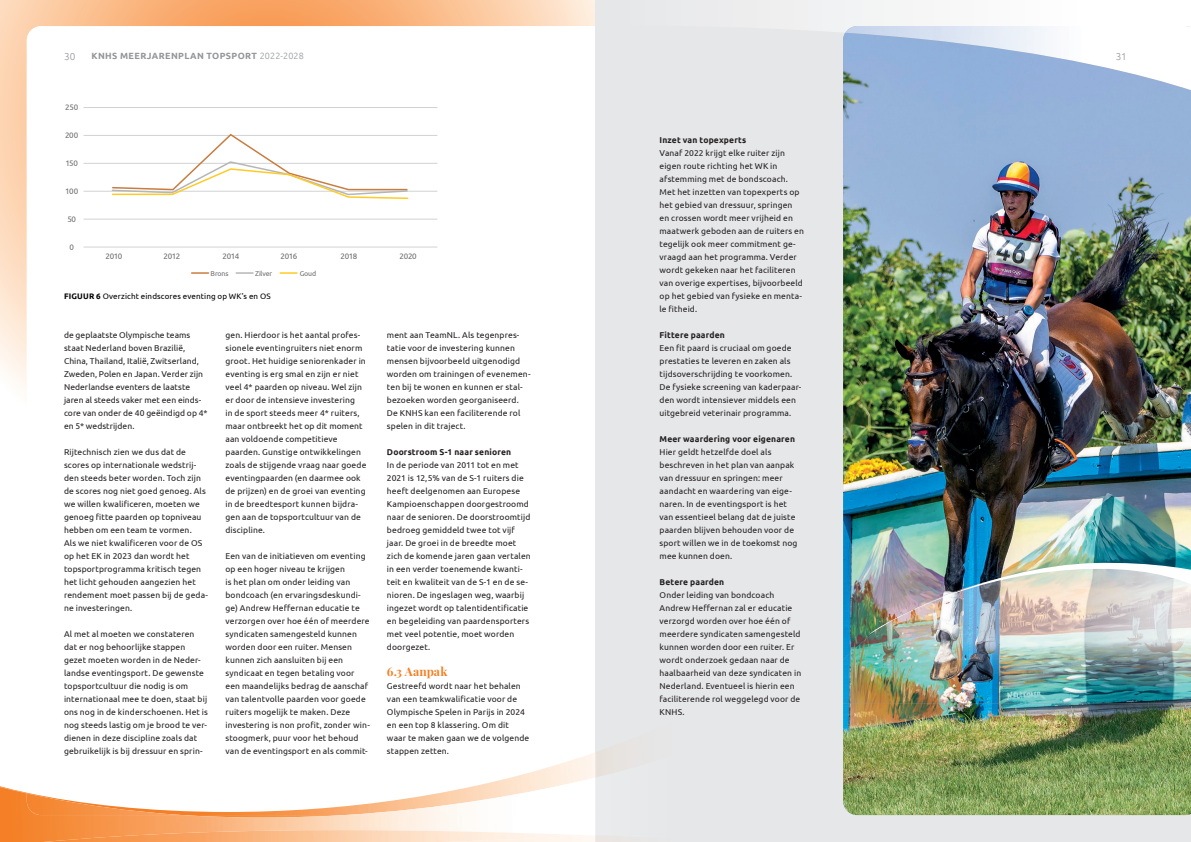
<style>
.page{position:relative;width:1191px;height:842px;background:#fff}
.page>*{position:absolute;margin:0;border:0;box-sizing:border-box;transform-origin:0 0}
.t1{font:700 12px "Playfair Display";letter-spacing:.02em;color:#f48026}
.t2{font:300 10px "Ubuntu";color:#939598}
.t3{font:700 9px "Ubuntu";letter-spacing:.045em;color:#939598}
.t4{font:8.5px/13px "Ubuntu";letter-spacing:.015em;color:#231f20}
.t5{font:700 8.5px "Ubuntu";letter-spacing:.015em;color:#231f20}
.t6{font:8px "Ubuntu";letter-spacing:.015em;color:#000001}
.t7{font:8px "Ubuntu";letter-spacing:-.04em;color:#6c6d70}
.t8{font:7px "Ubuntu";letter-spacing:-.02em;color:#6c6d70}
.s1{font-weight:300}
.s2{font-weight:700}
</style>
<div class="page">
<svg style="left:0;top:0;width:595px;height:390px;background:#fbc89e"></svg>
<svg style="left:27px;top:26px;width:568px;height:364px"></svg>
<div style="left:595px;top:0;width:596px;height:842px;background:#e6e7e9"></div>
<img style="left:514px;top:753px;width:81px;height:24px">
<img style="left:0;top:787px;width:462px;height:55px">
<img style="left:27px;top:777px;width:567px;height:38px">
<img style="left:44px;top:830px;width:551px;height:12px">
<img style="left:843px;top:39px;width:348px;height:776px">
<img style="left:843px;top:566px;width:348px;height:138px">
<img style="left:869px;top:560px;width:322px;height:75px">
<svg style="left:823px;top:0;width:368px;height:39px"></svg>
<img style="left:845px;top:26px;width:346px;height:64px">
<hr style="left:83px;top:107px;width:354px;height:1px;background:#d1d2d4">
<hr style="left:83px;top:135px;width:354px;height:1px;background:#d1d2d4">
<hr style="left:83px;top:163px;width:354px;height:1px;background:#d1d2d4">
<hr style="left:83px;top:191px;width:354px;height:1px;background:#d1d2d4">
<hr style="left:83px;top:219px;width:354px;height:1px;background:#d1d2d4">
<hr style="left:83px;top:247px;width:354px;height:1px;background:#d1d2d4">
<div style="left:106px;top:249px;width:442px;height:13px;background:#fff"></div>
<div style="left:64px;top:104px;width:15px;height:168px;background:#fff"></div>
<svg style="left:111px;top:133px;width:298px;height:67px"></svg>
<svg style="left:192px;top:272px;width:16px;height:2px"></svg>
<svg style="left:236px;top:272px;width:17px;height:2px"></svg>
<svg style="left:280px;top:272px;width:17px;height:2px"></svg>
<p class="t2" style="left:64px;top:50px;width:13px">30</p>
<p class="t3" style="left:91px;top:51px;width:214px">KNHS MEERJARENPLAN TOPSPORT <span class="s1">2022-2028</span></p>
<p class="t2" style="left:1115px;top:50px;width:13px">31</p>
<p class="t7" style="left:65px;top:102px;width:15px">250</p>
<p class="t7" style="left:65px;top:130px;width:15px">200</p>
<p class="t7" style="left:65px;top:158px;width:14px">150</p>
<p class="t7" style="left:65px;top:186px;width:15px">100</p>
<p class="t7" style="left:67px;top:214px;width:10px">50</p>
<p class="t7" style="left:69px;top:242px;width:6px">0</p>
<p class="t7" style="left:106px;top:251px;width:18px">2010</p>
<p class="t7" style="left:164px;top:251px;width:18px">2012</p>
<p class="t7" style="left:223px;top:251px;width:18px">2014</p>
<p class="t7" style="left:281px;top:251px;width:18px">2016</p>
<p class="t7" style="left:340px;top:251px;width:18px">2018</p>
<p class="t7" style="left:399px;top:251px;width:19px">2020</p>
<p class="t8" style="left:211px;top:269px;width:19px">Brons</p>
<p class="t8" style="left:255px;top:269px;width:19px">Zilver</p>
<p class="t8" style="left:300px;top:269px;width:18px">Goud</p>
<p class="t6" style="left:64px;top:291px;width:208px"><span class="s2">FIGUUR 6</span> Overzicht eindscores eventing op WK’s en OS</p>
<p class="t4" style="left:64px;top:328px;width:145px">de geplaatste Olympische teams staat Nederland boven Brazilië,<br>China, Thailand, Italië, Zwitserland,<br>Zweden, Polen en Japan. Verder zijn<br>Nederlandse eventers de laatste jaren al steeds vaker met een einds&shy;core van onder de 40 geëindigd op 4* en 5* wedstrijden.</p>
<p class="t4" style="left:64px;top:445px;width:145px">Rijtechnisch zien we dus dat de scores op internationale wedstrij&shy;den steeds beter worden. Toch zijn de scores nog niet goed genoeg. Als we willen kwalificeren, moeten we genoeg fitte paarden op topniveau hebben om een team te vormen.<br>Als we niet kwalificeren voor de OS op het EK in 2023 dan wordt het topsportprogramma kritisch tegen het licht gehouden aangezien het rendement moet passen bij de geda&shy;ne investeringen.</p>
<p class="t4" style="left:64px;top:627px;width:145px">Al met al moeten we constateren dat er nog behoorlijke stappen gezet moeten worden in de Neder&shy;landse eventingsport. De gewenste topsportcultuur die nodig is om internationaal mee te doen, staat bij ons nog in de kinderschoenen. Het is nog steeds lastig om je brood te ver&shy;dienen in deze discipline zoals dat gebruikelijk is bij dressuur en sprin-</p>
<p class="t4" style="left:225px;top:328px;width:142px">gen. Hierdoor is het aantal profes&shy;sionele eventingruiters niet enorm groot. Het huidige seniorenkader in eventing is erg smal en zijn er niet veel 4* paarden op niveau. Wel zijn er door de intensieve investering<br>in de sport steeds meer 4* ruiters, maar ontbreekt het op dit moment aan voldoende competitieve paarden. Gunstige ontwikkelingen zoals de stijgende vraag naar goede eventingpaarden (en daarmee ook de prijzen) en de groei van eventing in de breedtesport kunnen bijdra&shy;gen aan de topsportcultuur van de discipline.</p>
<p class="t4" style="left:225px;top:549px;width:146px">Een van de initiatieven om eventing op een hoger niveau te krijgen<br>is het plan om onder leiding van bondcoach (en ervaringsdeskundi&shy;ge) Andrew Heffernan educatie te verzorgen over hoe één of meerdere syndicaten samengesteld kunnen worden door een ruiter. Mensen kunnen zich aansluiten bij een syndicaat en tegen betaling voor een maandelijks bedrag de aanschaf van talentvolle paarden voor goede ruiters mogelijk te maken. Deze investering is non profit, zonder win&shy;stoogmerk, puur voor het behoud van de eventingsport en als commit-</p>
<p class="t4" style="left:387px;top:328px;width:145px">ment aan TeamNL. Als tegenpres&shy;tatie voor de investering kunnen mensen bijvoorbeeld uitgenodigd worden om trainingen of evenemen&shy;ten bij te wonen en kunnen er stal&shy;bezoeken worden georganiseerd.<br>De KNHS kan een faciliterende rol spelen in dit traject.</p>
<p class="t5" style="left:387px;top:447px;width:126px">Doorstroom S-1 naar senioren</p>
<p class="t4" style="left:387px;top:458px;width:145px">In de periode van 2011 tot en met<br>2021 is 12,5% van de S-1 ruiters die heeft deelgenomen aan Europese<br>Kampioenschappen doorgestroomd naar de senioren. De doorstroomtijd bedroeg gemiddeld twee tot vijf jaar. De groei in de breedte moet zich de komende jaren gaan vertalen in een verder toenemende kwanti&shy;teit en kwaliteit van de S-1 en de se&shy;nioren. De ingeslagen weg, waarbij ingezet wordt op talentidentificatie en begeleiding van paardensporters met veel potentie, moet worden doorgezet.</p>
<h1 class="t1" style="left:387px;top:662px;width:62px">6.3 Aanpak</h1>
<p class="t4" style="left:387px;top:679px;width:144px">Gestreefd wordt naar het behalen van een teamkwalificatie voor de<br>Olympische Spelen in Parijs in 2024 en een top 8 klassering. Om dit waar te maken gaan we de volgende stappen zetten.</p>
<p class="t5" style="left:659px;top:135px;width:88px">Inzet van topexperts</p>
<p class="t4" style="left:659px;top:146px;width:146px">Vanaf 2022 krijgt elke ruiter zijn eigen route richting het WK in afstemming met de bondscoach.<br>Met het inzetten van topexperts op het gebied van dressuur, springen en crossen wordt meer vrijheid en maatwerk geboden aan de ruiters en tegelijk ook meer commitment ge&shy;vraagd aan het programma. Verder wordt gekeken naar het faciliteren van overige expertises, bijvoorbeeld op het gebied van fysieke en menta&shy;le fitheid.</p>
<p class="t5" style="left:659px;top:330px;width:67px">Fittere paarden</p>
<p class="t4" style="left:659px;top:341px;width:143px">Een fit paard is cruciaal om goede prestaties te leveren en zaken als tijdsoverschrijding te voorkomen.<br>De fysieke screening van kaderpaar&shy;den wordt intensiever middels een uitgebreid veterinair programma.</p>
<p class="t5" style="left:659px;top:434px;width:137px">Meer waardering voor eigenaren</p>
<p class="t4" style="left:659px;top:445px;width:139px">Hier geldt hetzelfde doel als beschreven in het plan van aanpak van dressuur en springen: meer aandacht en waardering van eige&shy;naren. In de eventingsport is het van essentieel belang dat de juiste paarden blijven behouden voor de sport willen we in de toekomst nog mee kunnen doen.</p>
<p class="t5" style="left:659px;top:577px;width:66px">Betere paarden</p>
<p class="t4" style="left:659px;top:588px;width:143px">Onder leiding van bondcoach<br>Andrew Heffernan zal er educatie verzorgd worden over hoe één of meerdere syndicaten samengesteld kunnen worden door een ruiter. Er wordt onderzoek gedaan naar de haalbaarheid van deze syndicaten in<br>Nederland. Eventueel is hierin een faciliterende rol weggelegd voor de<br>KNHS.</p>
</div>
